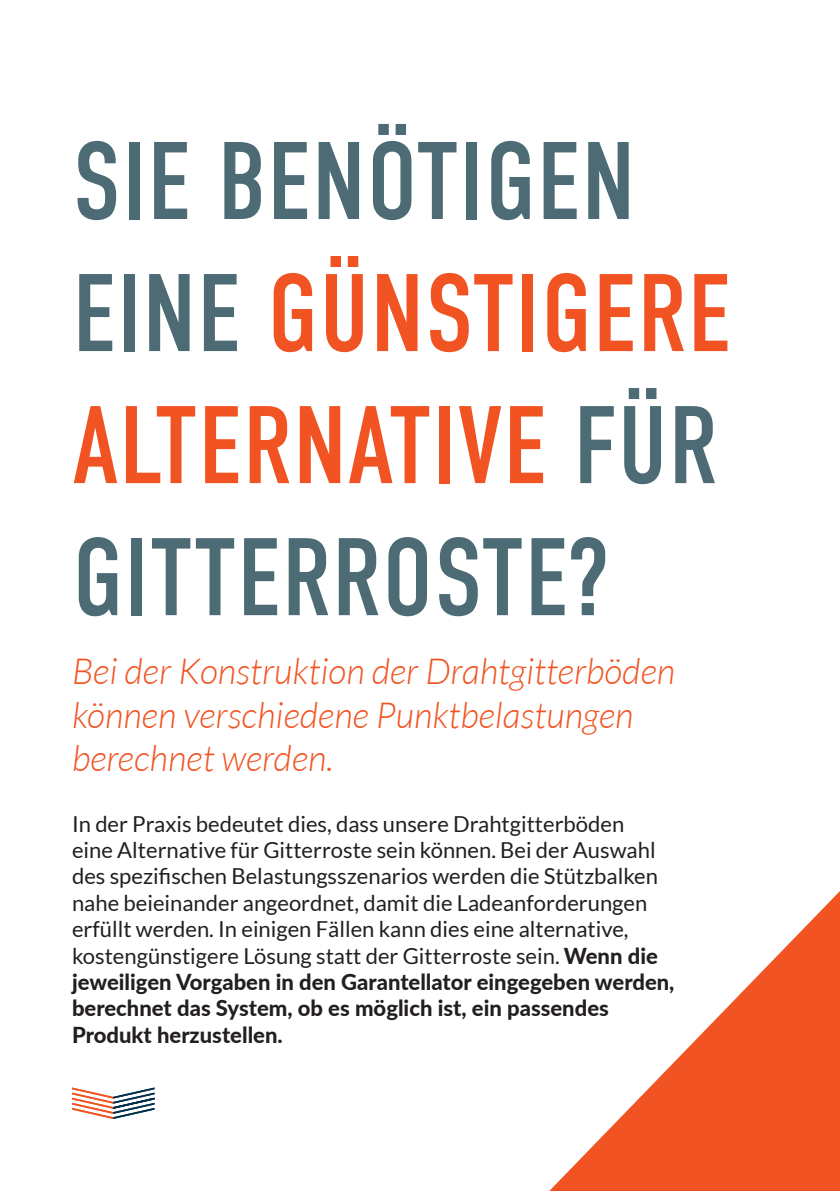
<style>
.page{position:relative;width:840px;height:1191px;background:#fff}
.page>*{position:absolute;margin:0;border:0;box-sizing:border-box;transform-origin:0 0}
.t1{font:110px/132px "DIN Condensed";letter-spacing:.01em;color:#4c6b75}
.t2{font:italic 300 36px/43.2px "Lato";color:#f15422}
.t3{font:22px/26.4px "Lato";color:#231f20}
.s1{color:#f15422}
.s2{font-weight:800}
</style>
<div class="page">
<svg style="left:549px;top:892px;width:290px;height:299px"></svg>
<svg style="left:72px;top:1087px;width:82px;height:32px"></svg>
<h1 class="t1" style="left:73px;top:117px;width:659px">SIE BENÖTIGEN<br>EINE <span class="s1">GÜNSTIGERE<br>ALTERNATIVE</span> FÜR<br>GITTERROSTE?</h1>
<h2 class="t2" style="left:72px;top:651px;width:604px">Bei der Konstruktion der Drahtgitterböden können verschiedene Punktbelastungen berechnet werden.</h2>
<p class="t3" style="left:72px;top:810px;width:603px">In der Praxis bedeutet dies, dass unsere Drahtgitterböden<br>eine Alternative für Gitterroste sein können. Bei der Auswahl des spezifischen Belastungsszenarios werden die Stützbalken nahe beieinander angeordnet, damit die Ladeanforderungen erfüllt werden. In einigen Fällen kann dies eine alternative, kostengünstigere Lösung statt der Gitterroste sein. <span class="s2">Wenn die jeweiligen Vorgaben in den Garantellator eingegeben werden, berechnet das System, ob es möglich ist, ein passendes Produkt herzustellen.</span></p>
</div>
